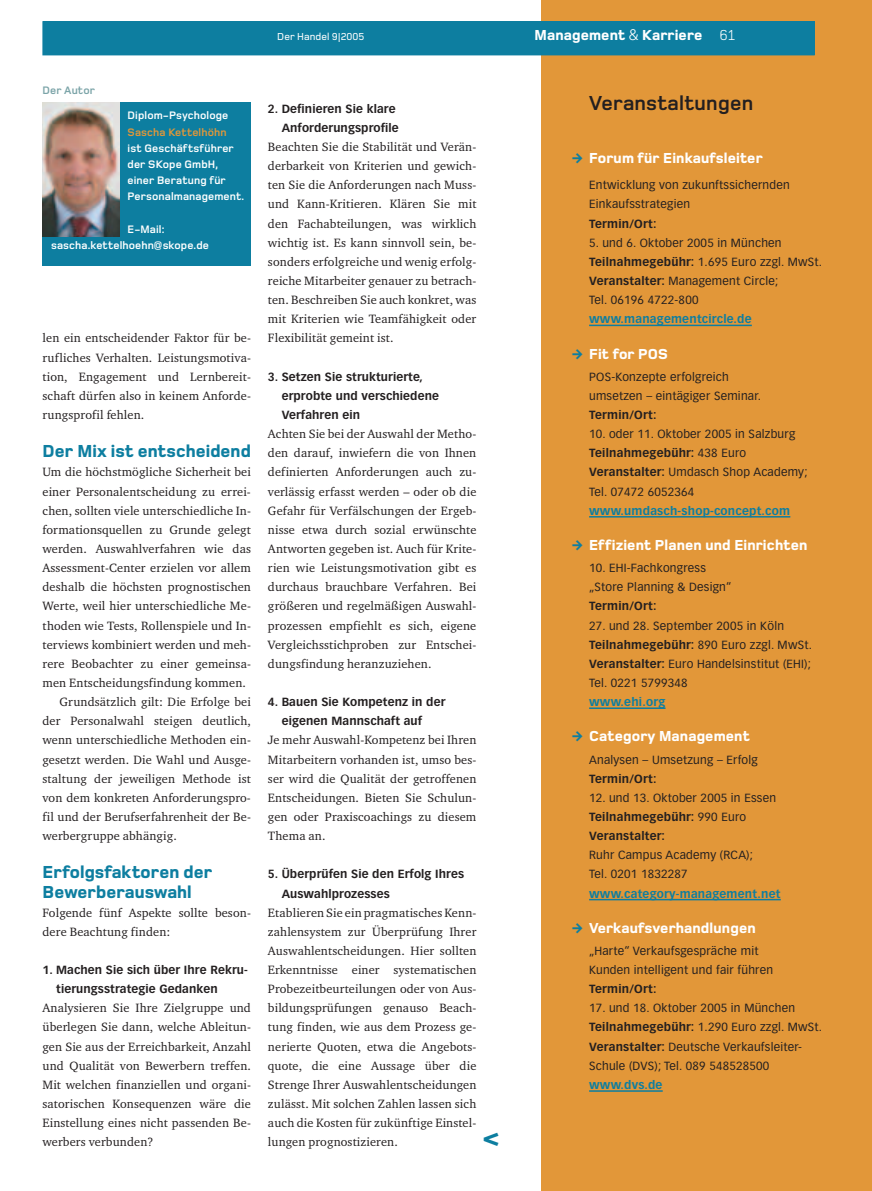
<style>
.page{position:relative;width:872px;height:1191px;background:#fff}
.page>*{position:absolute;margin:0;border:0;box-sizing:border-box;transform-origin:0 0}
.t1{font:800 27px "Foundry Monoline";color:#0d7ea0}
.t2{font:700 21px "Foundry Monoline";letter-spacing:.01em;color:#231f20}
.t3{font:800 18px/19.2px "Foundry Monoline";letter-spacing:.005em;color:#0d7ea0}
.t4{font:800 15px "Foundry Monoline";letter-spacing:.01em;color:#fff}
.t5{font:12.3px/19.2px "Charter ITC";letter-spacing:.01em;color:#231f20;text-align:justify}
.t6{font:11.7px/19.2px "Vectora LH";letter-spacing:.02em;color:#231f20}
.t7{font:700 11.7px/19.2px "Vectora LH";letter-spacing:.01em;color:#231f20}
.t8{font:700 11.7px "Vectora LH";letter-spacing:.02em;color:#0d7ea0}
.t9{font:700 11.25px/16.2px "Foundry Monoline";letter-spacing:.01em;color:#fff}
.t10{font:700 11.25px "Foundry Monoline";letter-spacing:.01em;color:#e29739}
.t11{font:700 11.25px "Foundry Monoline";letter-spacing:.01em;color:#7ba4a8}
.t12{font:500 10.5px "Foundry Monoline";color:#fff}
.s1{font-family:"Vectora LH";font-weight:300}
.s2{font-weight:400}
.s3{color:#0d7ea0}
.s4{font-weight:700}
</style>
<div class="page">
<div style="left:43px;top:102px;width:208px;height:164px;background:#0d7ea0"></div>
<img style="left:43px;top:102px;width:76px;height:134px">
<div style="left:541px;top:0;width:331px;height:1191px;background:#e29739"></div>
<hr style="left:589px;top:325px;width:163px;height:1px;background:#0d7ea0">
<hr style="left:589px;top:516px;width:201px;height:1px;background:#0d7ea0">
<hr style="left:589px;top:707px;width:76px;height:2px;background:#0d7ea0">
<hr style="left:589px;top:899px;width:191px;height:1px;background:#0d7ea0">
<hr style="left:589px;top:1090px;width:73px;height:1px;background:#0d7ea0">
<div style="left:43px;top:22px;width:771px;height:33px;background:#0d7ea0"></div>
<div style="left:43px;top:21px;width:771px;height:34px;border:1px solid #0d7ea0"></div>
<p class="t12" style="left:277px;top:31px;width:89px">Der Handel 9|2005</p>
<p class="t4" style="left:534px;top:30px;width:202px">Management <span class="s1">&amp;</span> Karriere <span class="s2">61</span></p>
<p class="t11" style="left:43px;top:86px;width:54px">Der Autor</p>
<p class="t9" style="left:128px;top:108px;width:102px">Diplom-Psychologe</p>
<p class="t10" style="left:128px;top:128px;width:100px">Sascha Kettelhöhn</p>
<p class="t9" style="left:128px;top:141px;width:118px">ist Geschäftsführer der SKope GmbH, einer Beratung für<br>Personalmanagement.</p>
<p class="t9" style="left:51px;top:221px;width:159px;text-indent:77px">E-Mail: sascha.kettelhoehn@skope.de</p>
<p class="t5" style="left:43px;top:329px;width:210px">len ein entscheidender Faktor für be&shy;rufliches Verhalten. Leistungsmotiva&shy;tion, Engagement und Lernbereit&shy;schaft dürfen also in keinem Anforde&shy;rungsprofil fehlen.</p>
<h3 class="t3" style="left:43px;top:443px;width:210px">Der Mix ist entscheidend</h3>
<p class="t5" style="left:43px;top:463px;width:210px">Um die höchstmögliche Sicherheit bei</p>
<p class="t5" style="left:43px;top:482px;width:210px">einer Personalentscheidung zu errei-</p>
<p class="t5" style="left:43px;top:502px;width:210px">chen, sollten viele unterschiedliche In-</p>
<p class="t5" style="left:43px;top:521px;width:210px">formationsquellen zu Grunde gelegt</p>
<p class="t5" style="left:43px;top:540px;width:210px">werden. Auswahlverfahren wie das</p>
<p class="t5" style="left:43px;top:559px;width:210px">Assessment-Center erzielen vor allem</p>
<p class="t5" style="left:43px;top:578px;width:210px">deshalb die höchsten prognostischen</p>
<p class="t5" style="left:43px;top:597px;width:210px">Werte, weil hier unterschiedliche Me-</p>
<p class="t5" style="left:43px;top:616px;width:210px">thoden wie Tests, Rollenspiele und In-</p>
<p class="t5" style="left:43px;top:635px;width:210px">terviews kombiniert werden und meh-</p>
<p class="t5" style="left:43px;top:655px;width:210px">rere Beobachter zu einer gemeinsa-</p>
<p class="t5" style="left:43px;top:674px;width:205px">men Entscheidungsfindung kommen.</p>
<p class="t5" style="left:60px;top:693px;width:193px">Grundsätzlich gilt: Die Erfolge bei</p>
<p class="t5" style="left:43px;top:712px;width:210px">der Personalwahl steigen deutlich,</p>
<p class="t5" style="left:43px;top:731px;width:210px">wenn unterschiedliche Methoden ein-</p>
<p class="t5" style="left:43px;top:750px;width:210px">gesetzt werden. Die Wahl und Ausge-</p>
<p class="t5" style="left:43px;top:769px;width:210px">staltung der jeweiligen Methode ist</p>
<p class="t5" style="left:43px;top:789px;width:210px">von dem konkreten Anforderungspro-</p>
<p class="t5" style="left:43px;top:808px;width:210px">fil und der Berufserfahrenheit der Be-</p>
<p class="t5" style="left:43px;top:827px;width:136px">werbergruppe abhängig.</p>
<h3 class="t3" style="left:43px;top:864px;width:171px">Erfolgsfaktoren der<br>Bewerberauswahl</h3>
<p class="t5" style="left:43px;top:903px;width:210px">Folgende fünf Aspekte sollte beson&shy;dere Beachtung finden:</p>
<p class="t7" style="left:56px;top:961px;width:193px;text-indent:-14px">1. Machen Sie sich über Ihre Rekru&shy;tierungsstrategie Gedanken</p>
<p class="t5" style="left:43px;top:999px;width:210px">Analysieren Sie Ihre Zielgruppe und überlegen Sie dann, welche Ableitun&shy;gen Sie aus der Erreichbarkeit, Anzahl und Qualität von Bewerbern treffen.<br>Mit welchen finanziellen und organi&shy;satorischen Konsequenzen wäre die Einstellung eines nicht passenden Be&shy;werbers verbunden?</p>
<p class="t7" style="left:268px;top:100px;width:132px;text-align:right">2. Definieren Sie klare<br>Anforderungs profile</p>
<p class="t5" style="left:268px;top:138px;width:210px">Beachten Sie die Stabilität und Verän&shy;derbarkeit von Kriterien und gewich&shy;ten Sie die Anforderungen nach Muss&shy;und Kann-Kritieren. Klären Sie mit den Fachabteilungen, was wirklich wichtig ist. Es kann sinnvoll sein, be&shy;sonders erfolgreiche und wenig erfolg&shy;reiche Mitarbeiter genauer zu betrach&shy;ten. Beschreiben Sie auch konkret, was mit Kriterien wie Teamfähigkeit oder Flexibilität gemeint ist.</p>
<p class="t7" style="left:282px;top:368px;width:159px;text-indent:-14px">3. Setzen Sie strukturierte, erprobte und verschiedene<br>Verfahren ein</p>
<p class="t5" style="left:268px;top:425px;width:210px">Achten Sie bei der Auswahl der Metho&shy;den darauf, inwiefern die von Ihnen definierten Anforderungen auch zu&shy;verlässig erfasst werden – oder ob die Gefahr für Verfälschungen der Ergeb&shy;nisse etwa durch sozial erwünschte Antworten gegeben ist. Auch für Krite&shy;rien wie Leistungsmotivation gibt es durchaus brauchbare Verfahren. Bei größeren und regelmäßigen Auswahl&shy;prozessen empfiehlt es sich, eigene Vergleichsstichproben zur Entschei&shy;dungsfindung heranzuziehen.</p>
<p class="t7" style="left:282px;top:693px;width:165px;text-indent:-14px">4. Bauen Sie Kompetenz in der eigenen Mannschaft auf</p>
<p class="t5" style="left:268px;top:731px;width:210px">Je mehr Auswahl-Kompetenz bei Ihren Mitarbeitern vorhanden ist, umso bes&shy;ser wird die Qualität der getroffenen Entscheidungen. Bieten Sie Schulun&shy;gen oder Praxiscoachings zu diesem Thema an.</p>
<p class="t7" style="left:282px;top:865px;width:184px;text-indent:-14px">5. Überprüfen Sie den Erfolg Ihres<br>Auswahlprozesses</p>
<p class="t5" style="left:268px;top:903px;width:210px">Etablieren Sie ein pragmatisches Kenn&shy;zahlensystem zur Überprüfung Ihrer Auswahlentscheidungen. Hier sollten Erkenntnisse einer systematischen Probezeitbeurteilungen oder von Aus&shy;bildungsprüfungen genauso Beach&shy;tung finden, wie aus dem Prozess ge&shy;nerierte Quoten, etwa die Angebots&shy;quote, die eine Aussage über die Strenge Ihrer Auswahlentscheidungen zulässt. Mit solchen Zahlen lassen sich auch die Kosten für zukünftige Einstel&shy;lungen prognostizieren.</p>
<h1 class="t1" style="left:483px;top:1127px;width:17px">&lt;</h1>
<h2 class="t2" style="left:589px;top:95px;width:165px">Veranstaltungen</h2>
<p class="t4" style="left:572px;top:152px;width:192px"><span class="s3">◊</span> Forum für Einkaufsleiter</p>
<p class="t6" style="left:589px;top:176px;width:202px">Entwicklung von zukunftssichernden<br>Einkaufsstrategien</p>
<p class="t7" style="left:589px;top:214px;width:69px">Termin/Ort:</p>
<p class="t6" style="left:589px;top:234px;width:234px">5. und 6. Oktober 2005 in München<br><span class="s4">Teilnahmegebühr:</span> 1.695 Euro zzgl. MwSt.<br><span class="s4">Veranstalter:</span> Management Circle;<br>Tel. 06196 4722-800</p>
<p class="t8" style="left:589px;top:314px;width:164px">www.managementcircle.de</p>
<p class="t4" style="left:572px;top:348px;width:97px"><span class="s3">◊</span> Fit for POS</p>
<p class="t6" style="left:589px;top:368px;width:173px">POS-Konzepte erfolgreich umsetzen – eintägiger Seminar.</p>
<p class="t7" style="left:589px;top:406px;width:69px">Termin/Ort:</p>
<p class="t6" style="left:589px;top:425px;width:220px">10. oder 11. Oktober 2005 in Salzburg<br><span class="s4">Teilnahmegebühr:</span> 438 Euro<br><span class="s4">Veranstalter:</span> Umdasch Shop Academy;<br>Tel. 07472 6052364</p>
<p class="t8" style="left:589px;top:505px;width:202px">www.umdasch-shop-concept.com</p>
<p class="t4" style="left:572px;top:539px;width:237px"><span class="s3">◊</span> Effizient Planen und Einrichten</p>
<p class="t6" style="left:589px;top:559px;width:144px">10. EHI-Fachkongress „Store Planning &amp; Design“</p>
<p class="t7" style="left:589px;top:597px;width:69px">Termin/Ort:</p>
<p class="t6" style="left:589px;top:616px;width:224px">27. und 28. September 2005 in Köln <span class="s4">Teilnahmegebühr:</span> 890 Euro zzgl. MwSt.<br><span class="s4">Veranstalter:</span> Euro Handelsinstitut (EHI); Tel. 0221 5799348</p>
<p class="t8" style="left:589px;top:697px;width:78px">www.ehi.org</p>
<p class="t4" style="left:572px;top:730px;width:179px"><span class="s3">◊</span> Category Management</p>
<p class="t6" style="left:589px;top:750px;width:170px">Analysen – Umsetzung – Erfolg</p>
<p class="t7" style="left:589px;top:769px;width:69px">Termin/Ort:</p>
<p class="t6" style="left:589px;top:788px;width:188px">12. und 13. Oktober 2005 in Essen<br><span class="s4">Teilnahmegebühr:</span> 990 Euro<br><span class="s4">Veranstalter:</span></p>
<p class="t6" style="left:589px;top:846px;width:165px">Ruhr Campus Academy (RCA);<br>Tel. 0201 1832287</p>
<p class="t8" style="left:589px;top:888px;width:193px">www.category-management.net</p>
<p class="t4" style="left:572px;top:922px;width:185px"><span class="s3">◊</span> Verkaufsverhandlungen</p>
<p class="t6" style="left:589px;top:942px;width:185px">„Harte“ Verkaufsgespräche mit<br>Kunden intelligent und fair führen</p>
<p class="t7" style="left:589px;top:980px;width:69px">Termin/Ort:</p>
<p class="t6" style="left:589px;top:999px;width:234px">17. und 18. Oktober 2005 in München <span class="s4">Teilnahmegebühr:</span> 1.290 Euro zzgl. MwSt.<br><span class="s4">Veranstalter:</span> Deutsche Verkaufsleiter-Schule (DVS); Tel. 089 548528500</p>
<p class="t8" style="left:589px;top:1079px;width:75px">www.dvs.de</p>
</div>
